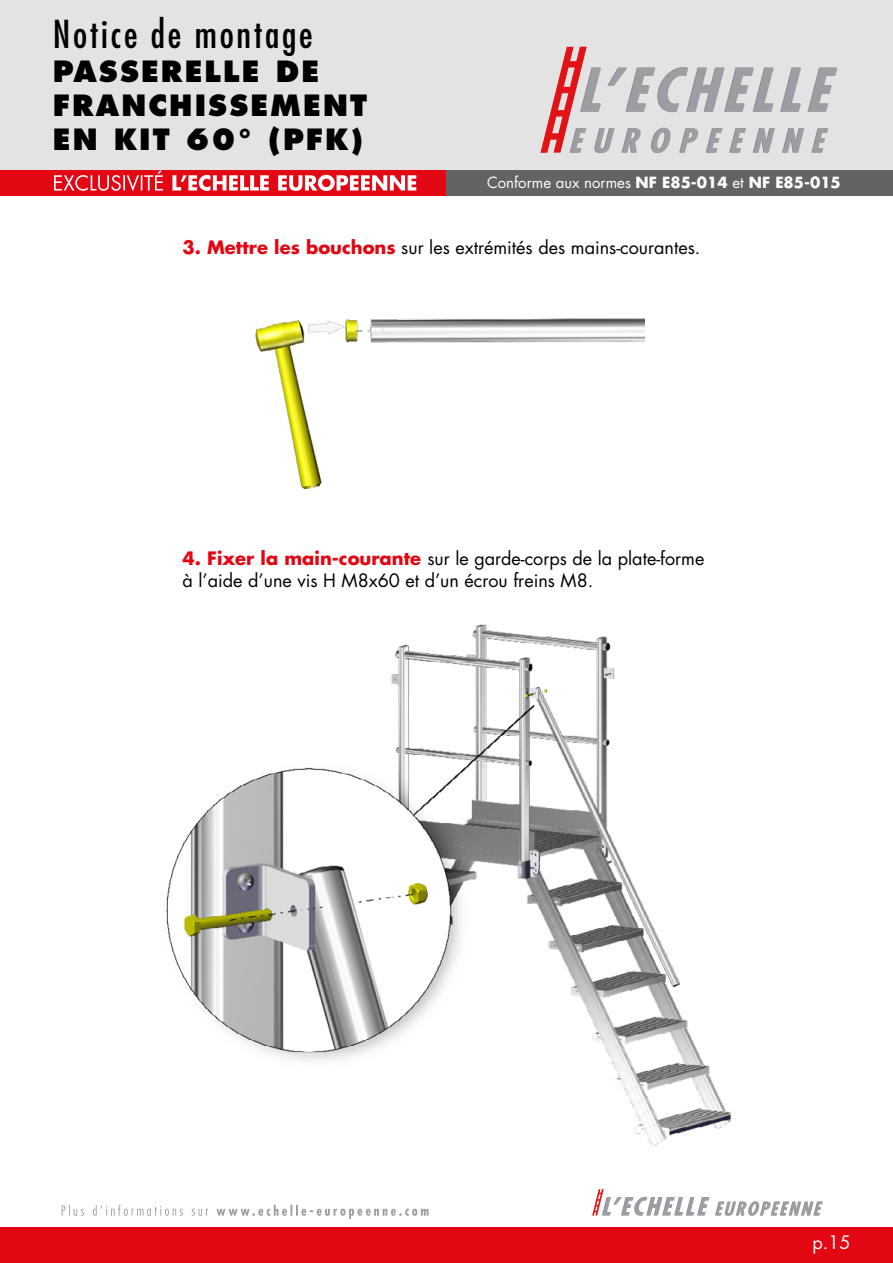
<style>
.page{position:relative;width:893px;height:1263px;background:#fff}
.page>*{position:absolute;margin:0;border:0;box-sizing:border-box;transform-origin:0 0}
.t1{font:condensed 37.5px "Futura Std";letter-spacing:.075em;color:#000}
.t2{font:800 28.5px/34.2px "Futura Std";letter-spacing:.075em;color:#000}
.t3{font:18px/21.6px "Futura Std";color:#000}
.t4{font:18px "Futura Std";color:#fff}
.t5{font:15px "Futura Std";color:#fff}
.s1{font-size:27px}
.s2{font-weight:700}
.s3{font-weight:700;color:#e30613}
</style>
<div class="page">
<div style="left:0;top:0;width:893px;height:171px;background:#e3e3e3"></div>
<svg style="left:540px;top:47px;width:297px;height:106px"></svg>
<div style="left:0;top:170px;width:446px;height:26px;background:#e30613"></div>
<div style="left:446px;top:170px;width:447px;height:26px;background:#646363"></div>
<svg style="left:54px;top:170px;width:362px;height:21px"></svg>
<div style="left:0;top:1227px;width:893px;height:36px;background:#e30613"></div>
<svg style="left:592px;top:1189px;width:231px;height:27px"></svg>
<svg style="left:62px;top:1205px;width:367px;height:14px"></svg>
<img style="left:255px;top:318px;width:389px;height:172px">
<img style="left:166px;top:624px;width:565px;height:522px">
<h1 class="t1" style="left:53px;top:11px;width:262px">Notice de montage</h1>
<h2 class="t2" style="left:53px;top:54px;width:316px">PASSERELLE DE<br>FRANCHISSEMENT<br>EN KIT 60° (PFK<span class="s1">)</span></h2>
<p class="t5" style="left:487px;top:173px;width:355px">Conforme aux normes <span class="s2">NF E85-014</span> et <span class="s2">NF E85-015</span></p>
<p class="t3" style="left:183px;top:237px;width:519px"><span class="s3">3. Mettre les bouchons</span> sur les extrémités des mains-courantes.</p>
<p class="t3" style="left:183px;top:548px;width:523px"><span class="s3">4. Fixer la main-courante</span> sur le garde-corps de la plate-forme à l’aide d’une vis H M8x60 et d’un écrou freins M8.</p>
<p class="t4" style="left:812px;top:1230px;width:40px">p.15</p>
</div>
